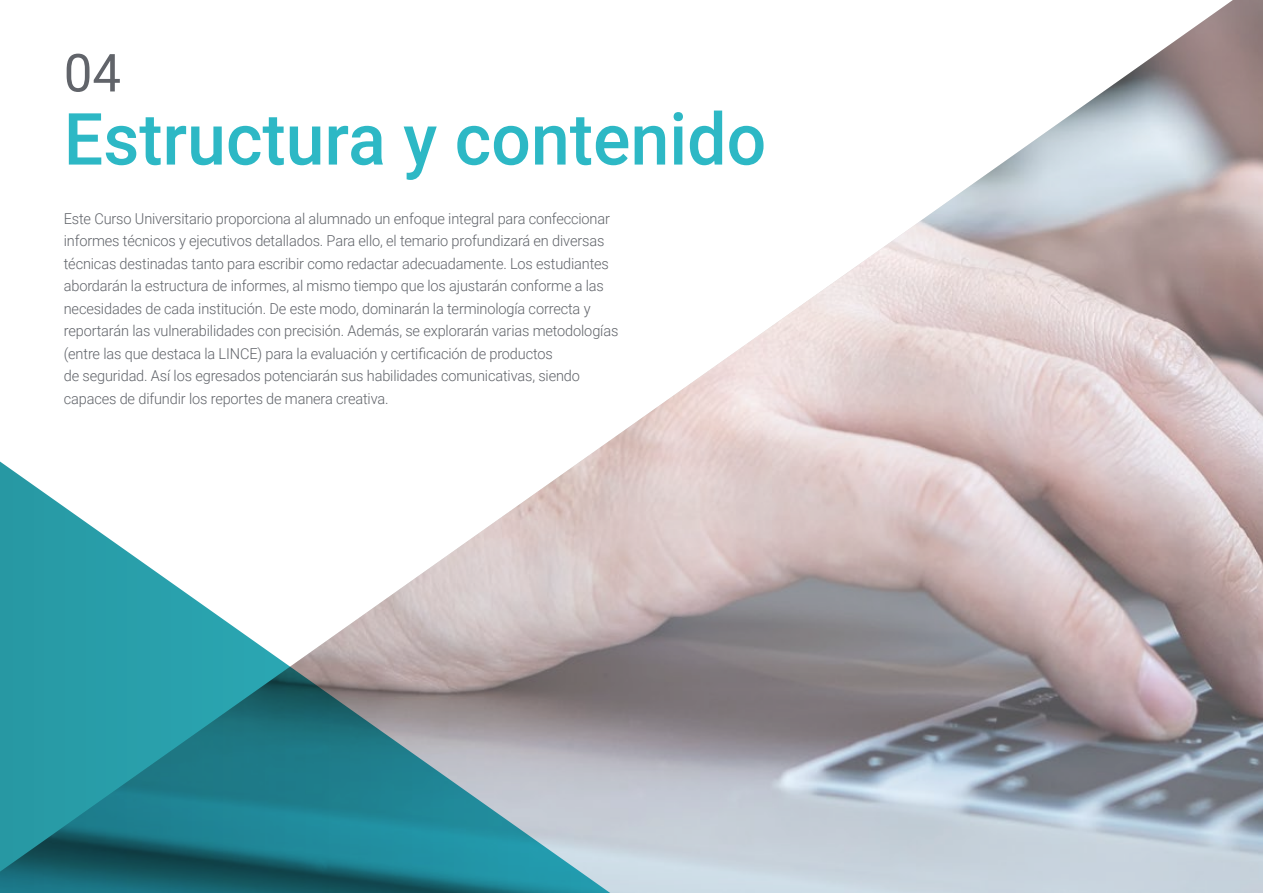
<style>
.page{position:relative;width:1263px;height:893px;background:#fff}
.page>*{position:absolute;margin:0;border:0;box-sizing:border-box;transform-origin:0 0}
.t1{font:500 72px "Roboto";color:#2db8c5}
.t2{font:52.5px "Roboto";color:#61646a}
.t3{font:300 15px/22.5px "Roboto";letter-spacing:-.01em;color:#61646a}
</style>
<div class="page">
<img style="left:602px;top:0;width:661px;height:893px">
<svg style="left:0;top:446px;width:640px;height:447px"></svg>
<h2 class="t2" style="left:64px;top:36px;width:59px">04</h2>
<h1 class="t1" style="left:64px;top:89px;width:704px">Estructura y contenido</h1>
<p class="t3" style="left:64px;top:207px;width:556px">Este Curso Universitario proporciona al alumnado un enfoque integral para confeccionar informes técnicos y ejecutivos detallados. Para ello, el temario profundizará en diversas técnicas destinadas tanto para escribir como redactar adecuadamente. Los estudiantes abordarán la estructura de informes, al mismo tiempo que los ajustarán conforme a las necesidades de cada institución. De este modo, dominarán la terminología correcta y reportarán las vulnerabilidades con precisión. Además, se explorarán varias metodologías (entre las que destaca la LINCE) para la evaluación y certificación de productos<br>de seguridad. Así los egresados potenciarán sus habilidades comunicativas, siendo capaces de difundir los reportes de manera creativa.</p>
</div>
